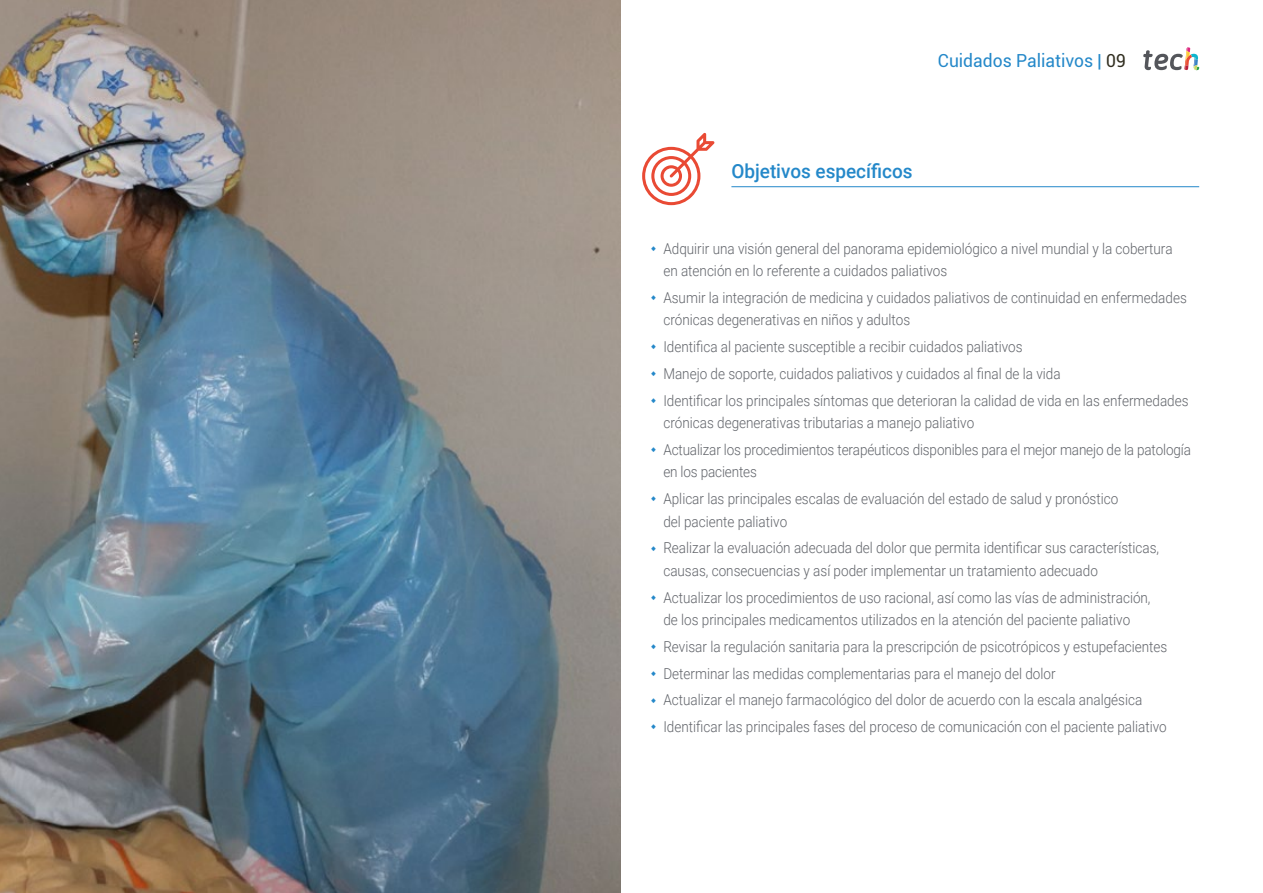
<style>
.page{position:relative;width:1263px;height:893px;background:#fff}
.page>*{position:absolute;margin:0;border:0;box-sizing:border-box;transform-origin:0 0}
.t1{font:500 19.5px "Roboto";color:#2488c9}
.t2{font:18px "Roboto";color:#2488c9}
.t3{font:300 15px/26.7px "Roboto";color:#61646a;scale:.9 1}
.s1{color:#312e20}
</style>
<div class="page">
<img style="left:0;top:0;width:621px;height:893px">
<hr style="left:731px;top:186px;width:468px;height:1px;background:#2488c9">
<svg style="left:642px;top:133px;width:72px;height:72px"></svg>
<svg style="left:1143px;top:47px;width:56px;height:24px"></svg>
<p class="t2" style="left:938px;top:48px;width:189px">Cuidados Paliativos | <span class="s1">09</span></p>
<h1 class="t1" style="left:731px;top:158px;width:183px">Objetivos específicos</h1>
<p class="t3" style="left:663px;top:236px;width:567px;line-height:22.5px">Adquirir una visión general del panorama epidemiológico a nivel mundial y la cobertura en atención en lo referente a cuidados paliativos</p>
<p class="t3" style="left:663px;top:286px;width:583px;line-height:22.5px">Asumir la integración de medicina y cuidados paliativos de continuidad en enfermedades crónicas degenerativas en niños y adultos</p>
<p class="t3" style="left:663px;top:333px;width:585px">Identifica al paciente susceptible a recibir cuidados paliativos<br>Manejo de soporte, cuidados paliativos y cuidados al final de la vida<br>Identificar los principales síntomas que deterioran la calidad de vida en las enfermedades</p>
<p class="t3" style="left:663px;top:409px;width:588px">crónicas degenerativas tributarias a manejo paliativo<br>Actualizar los procedimientos terapéuticos disponibles para el mejor manejo de la patología</p>
<p class="t3" style="left:663px;top:458px;width:507px">en los pacientes<br>Aplicar las principales escalas de evaluación del estado de salud y pronóstico</p>
<p class="t3" style="left:663px;top:507px;width:552px">del paciente paliativo<br>Realizar la evaluación adecuada del dolor que permita identificar sus características,</p>
<p class="t3" style="left:663px;top:557px;width:543px">causas, consecuencias y así poder implementar un tratamiento adecuado<br>Actualizar los procedimientos de uso racional, así como las vías de administración,</p>
<p class="t3" style="left:663px;top:606px;width:561px">de los principales medicamentos utilizados en la atención del paciente paliativo Revisar la regulación sanitaria para la prescripción de psicotrópicos y estupefacientes Determinar las medidas complementarias para el manejo del dolor<br>Actualizar el manejo farmacológico del dolor de acuerdo con la escala analgésica Identificar las principales fases del proceso de comunicación con el paciente paliativo</p>
</div>
